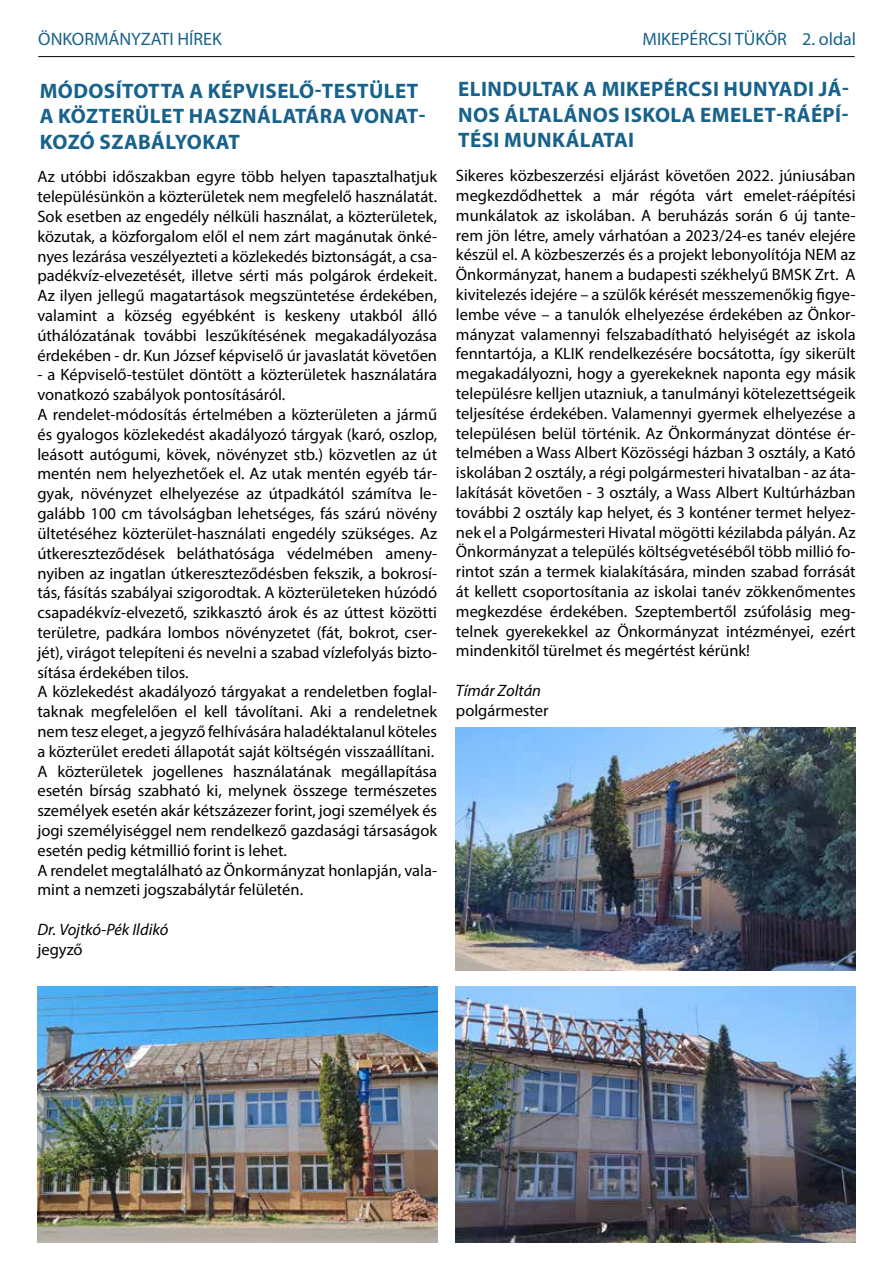
<style>
.page{position:relative;width:893px;height:1263px;background:#fff}
.page>*{position:absolute;margin:0;border:0;box-sizing:border-box;transform-origin:0 0}
.t1{font:700 21px/25.5px "Myriad Pro";letter-spacing:.02em;color:#17628b}
.t2{font:18px "Myriad Pro";color:#17628b}
.t3{font:16.5px/19.8px "Myriad Pro";color:#000;text-align:justify}
.t4{font:italic 16.5px "Myriad Pro";color:#000}
</style>
<div class="page">
<hr style="left:38px;top:56px;width:817px;height:1px;background:#000">
<img style="left:456px;top:986px;width:400px;height:257px">
<img style="left:456px;top:727px;width:400px;height:243px">
<img style="left:37px;top:986px;width:400px;height:257px">
<p class="t2" style="left:38px;top:28px;width:185px">ÖNKORMÁNYZATI HÍREK</p>
<p class="t2" style="left:642px;top:28px;width:215px">MIKEPÉRCSI TÜKÖR 2. oldal</p>
<p class="t1" style="left:40px;top:77px;width:387px">MÓDOSÍTOTTA A KÉPVISELŐ-TESTÜLET<br>A KÖZTERÜLET HASZNÁLATÁRA VONAT-<br>KOZÓ SZABÁLYOKAT</p>
<p class="t3" style="left:37px;top:167px;width:401px">Az utóbbi időszakban egyre több helyen tapasztalhatjuk településünkön a közterületek nem megfelelő használatát.<br>Sok esetben az engedély nélküli használat, a közterületek, közutak, a közforgalom elől el nem zárt magánutak önké&shy;nyes lezárása veszélyezteti a közlekedés biztonságát, a csa&shy;padékvíz-elvezetését, illetve sérti más polgárok érdekeit.<br>Az ilyen jellegű magatartások megszüntetése érdekében, valamint a község egyébként is keskeny utakból álló úthálózatának további leszűkítésének megakadályozása érdekében - dr. Kun József képviselő úr javaslatát követően</p>
<p class="t3" style="left:37px;top:365px;width:401px;text-align:left">- a Képviselő-testület döntött a közterületek használatára vonatkozó szabályok pontosításáról.<br>A rendelet-módosítás értelmében a közterületen a jármű és gyalogos közlekedést akadályozó tárgyak (karó, oszlop, leásott autógumi, kövek, növényzet stb.) közvetlen az út mentén nem helyezhetőek el. Az utak mentén egyéb tár&shy;gyak, növényzet elhelyezése az útpadkától számítva le&shy;galább 100 cm távolságban lehetséges, fás szárú növény ültetéséhez közterület-használati engedély szükséges. Az útkereszteződések beláthatósága védelmében ameny&shy;nyiben az ingatlan útkereszteződésben fekszik, a bokrosí&shy;tás, fásítás szabályai szigorodtak. A közterületeken húzódó csapadékvíz-elvezető, szikkasztó árok és az úttest közötti területre, padkára lombos növényzetet (fát, bokrot, cser&shy;jét), virágot telepíteni és nevelni a szabad vízlefolyás bizto&shy;sítása érdekében tilos.<br>A közlekedést akadályozó tárgyakat a rendeletben foglal&shy;taknak megfelelően el kell távolítani. Aki a rendeletnek nem tesz eleget, a jegyző felhívására haladéktalanul köteles a közterület eredeti állapotát saját költségén visszaállítani.<br>A közterületek jogellenes használatának megállapítása esetén bírság szabható ki, melynek összege természetes személyek esetén akár kétszázezer forint, jogi személyek és jogi személyiséggel nem rendelkező gazdasági társaságok esetén pedig kétmillió forint is lehet.<br>A rendelet megtalálható az Önkormányzat honlapján, vala&shy;mint a nemzeti jogszabálytár felületén.</p>
<p class="t4" style="left:37px;top:919px;width:132px">Dr. Vojtkó-Pék Ildikó</p>
<p class="t3" style="left:37px;top:939px;width:47px">jegyző</p>
<p class="t1" style="left:458px;top:76px;width:392px;text-align:justify">ELINDULTAK A MIKEPÉRCSI HUNYADI JÁ-NOS ÁLTALÁNOS ISKOLA EMELET-RÁÉPÍ-TÉSI MUNKÁLATAI</p>
<p class="t3" style="left:456px;top:165px;width:401px">Sikeres közbeszerzési eljárást követően 2022. júniusában megkezdődhettek a már régóta várt emelet-ráépítési munkálatok az iskolában. A beruházás során 6 új tante&shy;rem jön létre, amely várhatóan a 2023/24-es tanév elejére készül el. A közbeszerzés és a projekt lebonyolítója NEM az Önkormányzat, hanem a budapesti székhelyű BMSK Zrt. A kivitelezés idejére – a szülők kérését messzemenőkig figye&shy;lembe véve – a tanulók elhelyezése érdekében az Önkor&shy;mányzat valamennyi felszabadítható helyiségét az iskola fenntartója, a KLIK rendelkezésére bocsátotta, így sikerült megakadályozni, hogy a gyerekeknek naponta egy másik településre kelljen utazniuk, a tanulmányi kötelezettségeik teljesítése érdekében. Valamennyi gyermek elhelyezése a településen belül történik. Az Önkormányzat döntése ér&shy;telmében a Wass Albert Közösségi házban 3 osztály, a Kató iskolában 2 osztály, a régi polgármesteri hivatalban - az áta&shy;lakítását követően - 3 osztály, a Wass Albert Kultúrházban további 2 osztály kap helyet, és 3 konténer termet helyez&shy;nek el a Polgármesteri Hivatal mögötti kézilabda pályán. Az Önkormányzat a település költségvetéséből több millió fo&shy;rintot szán a termek kialakítására, minden szabad forrását át kellett csoportosítania az iskolai tanév zökkenőmentes megkezdése érdekében. Szeptembertől zsúfolásig meg&shy;telnek gyerekekkel az Önkormányzat intézményei, ezért mindenkitől türelmet és megértést kérünk!</p>
<p class="t4" style="left:456px;top:680px;width:87px">Tímár Zoltán</p>
<p class="t3" style="left:456px;top:700px;width:94px">polgármester</p>
</div>
